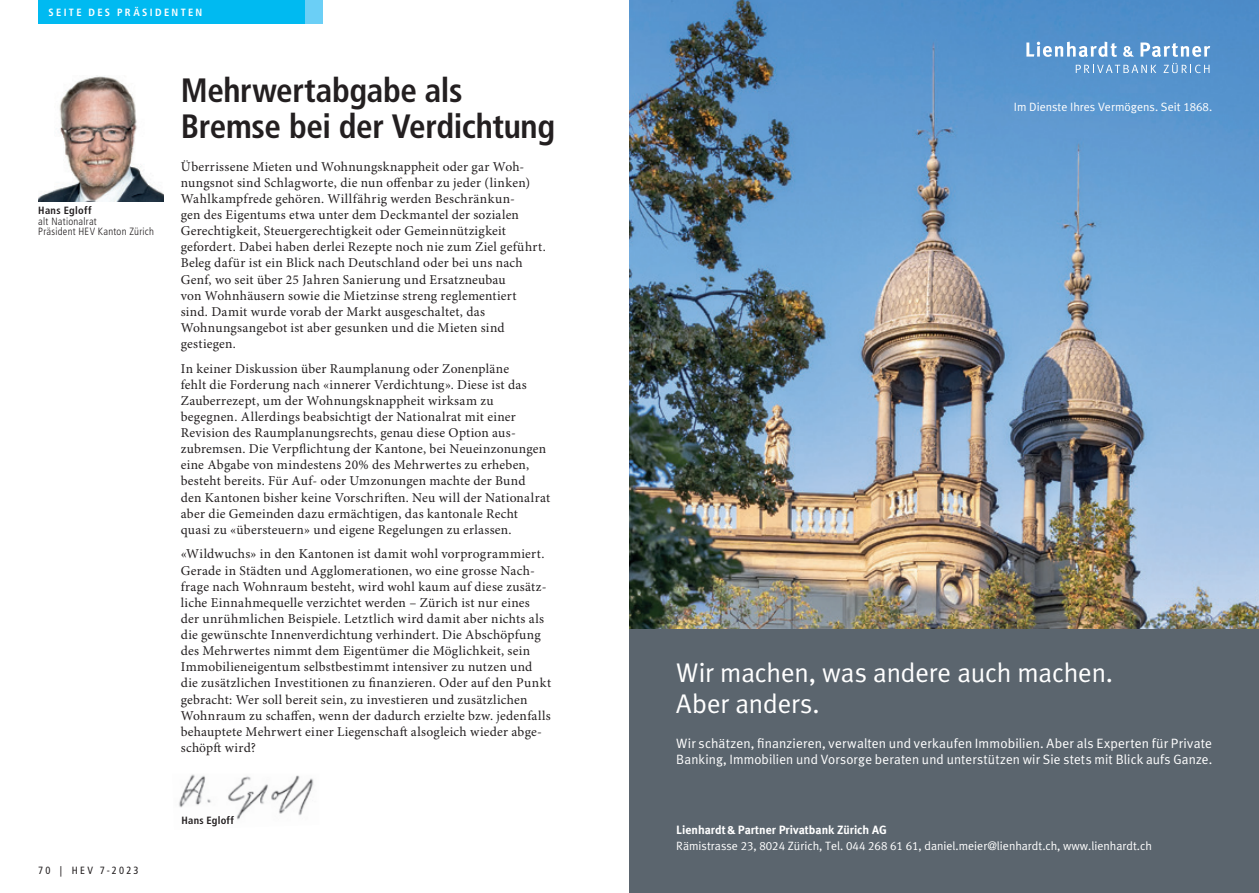
<style>
.page{position:relative;width:1259px;height:893px;background:#fff}
.page>*{position:absolute;margin:0;border:0;box-sizing:border-box;transform-origin:0 0}
.t1{font:700 condensed 33.75px/35.2px "Frutiger LT Std";letter-spacing:-.01em;color:#231f20}
.t2{font:27px/31.5px "Meta Plus LF Normal";letter-spacing:-.01em;color:#fff}
.t3{font:13.5px/16px "Minion Pro";letter-spacing:.015em;color:#231f20}
.t4{font:13.5px/16.5px "Meta Plus LF Normal";letter-spacing:.01em;color:#fff}
.t5{font:12px/16.5px "Meta Plus LF Normal";color:#fff}
.t6{font:300 condensed 10.5px/10.5px "Frutiger LT Std";letter-spacing:.025em;color:#231f20}
.t7{font:700 condensed 10.5px "Frutiger LT";letter-spacing:.22em;color:#fff}
.t8{font:condensed 10.5px "Frutiger LT";letter-spacing:.215em;color:#231f20}
.t9{font:700 condensed 10.5px "Frutiger LT Std";letter-spacing:.025em;color:#231f20}
.s1{font-weight:700}
.s2{font-family:"Meta Plus LF Bold"}
</style>
<div class="page">
<img style="left:629px;top:0;width:630px;height:629px">
<div style="left:629px;top:629px;width:630px;height:264px;background:#5b656e"></div>
<svg style="left:1026px;top:42px;width:91px;height:15px"></svg>
<svg style="left:1123px;top:46px;width:11px;height:11px"></svg>
<svg style="left:1140px;top:43px;width:70px;height:14px"></svg>
<svg style="left:1075px;top:65px;width:81px;height:8px"></svg>
<svg style="left:1163px;top:63px;width:46px;height:10px"></svg>
<div style="left:38px;top:0;width:267px;height:23px;background:#00baf1"></div>
<div style="left:305px;top:0;width:17px;height:23px;background:#6bcff6"></div>
<img style="left:38px;top:76px;width:126px;height:125px">
<img style="left:179px;top:774px;width:135px;height:46px">
<p class="t7" style="left:49px;top:6px;width:155px">SEITE DES PRÄSIDENTEN</p>
<p class="t6" style="left:38px;top:206px;width:117px"><span class="s1">Hans Egloff<br></span>alt Nationalrat<br>Präsident HEV Kanton Zürich</p>
<p class="t8" style="left:38px;top:864px;width:102px">70 | HEV 7-2023</p>
<p class="t1" style="left:181px;top:73px;width:376px">Mehrwertabgabe als<br>Bremse bei der Verdichtung</p>
<p class="t3" style="left:181px;top:159px;width:366px">Überrissene Mieten und Wohnungsknappheit oder gar Woh&shy;nungsnot sind Schlagworte, die nun offenbar zu jeder (linken)<br>Wahlkampfrede gehören. Willfährig werden Beschränkun-<br>gen des Eigentums etwa unter dem Deckmantel der sozialen Gerechtigkeit, Steuergerechtigkeit oder Gemeinnützigkeit gefordert. Dabei haben derlei Rezepte noch nie zum Ziel geführt.<br>Beleg dafür ist ein Blick nach Deutschland oder bei uns nach Genf, wo seit über 25 Jahren Sanierung und Ersatzneubau<br>von Wohnhäusern sowie die Mietzinse streng reglementiert sind. Damit wurde vorab der Markt ausgeschaltet, das Wohnungsangebot ist aber gesunken und die Mieten sind gestiegen.</p>
<p class="t3" style="left:181px;top:361px;width:371px">In keiner Diskussion über Raumplanung oder Zonenpläne<br>fehlt die Forderung nach «innerer Verdichtung». Diese ist das Zauberrezept, um der Wohnungsknappheit wirksam zu begegnen. Allerdings beabsichtigt der Nationalrat mit einer Revision des Raumplanungsrechts, genau diese Option aus&shy;zubremsen. Die Verpflichtung der Kantone, bei Neueinzonungen eine Abgabe von mindestens 20% des Mehrwertes zu erheben, besteht bereits. Für Auf- oder Umzonungen machte der Bund<br>den Kantonen bisher keine Vorschriften. Neu will der Nationalrat aber die Gemeinden dazu ermächtigen, das kantonale Recht quasi zu «übersteuern» und eigene Regelungen zu erlassen.</p>
<p class="t3" style="left:181px;top:547px;width:372px">«Wildwuchs» in den Kantonen ist damit wohl vorprogrammiert.<br>Gerade in Städten und Agglomerationen, wo eine grosse Nach&shy;frage nach Wohnraum besteht, wird wohl kaum auf diese zusätz&shy;liche Einnahmequelle verzichtet werden – Zürich ist nur eines der unrühmlichen Beispiele. Letztlich wird damit aber nichts als die gewünschte Innenverdichtung verhindert. Die Abschöpfung des Mehrwertes nimmt dem Eigentümer die Möglichkeit, sein Immobilieneigentum selbstbestimmt intensiver zu nutzen und die zusätzlichen Investitionen zu finanzieren. Oder auf den Punkt gebracht: Wer soll bereit sein, zu investieren und zusätzlichen Wohnraum zu schaffen, wenn der dadurch erzielte bzw. jedenfalls behauptete Mehrwert einer Liegenschaft alsogleich wieder abge&shy;schöpft wird?</p>
<p class="t9" style="left:182px;top:814px;width:54px">Hans Egloff</p>
<p class="t5" style="left:1014px;top:98px;width:200px">Im Dienste Ihres Vermögens. Seit 1868.</p>
<p class="t2" style="left:676px;top:656px;width:438px">Wir machen, was andere auch machen.<br>Aber anders.</p>
<p class="t4" style="left:676px;top:734px;width:537px">Wir schätzen, finanzieren, verwalten und verkaufen Immobilien. Aber als Experten für Private<br>Banking, Immobilien und Vorsorge beraten und unterstützen wir Sie stets mit Blick aufs Ganze.</p>
<p class="t5" style="left:676px;top:821px;width:477px"><span class="s2">Lienhardt &amp; Partner Privatbank Zürich AG<br></span>Rämistrasse 23, 8024 Zürich, Tel. 044 268 61 61, daniel.meier@lienhardt.ch, www.lienhardt.ch</p>
</div>
